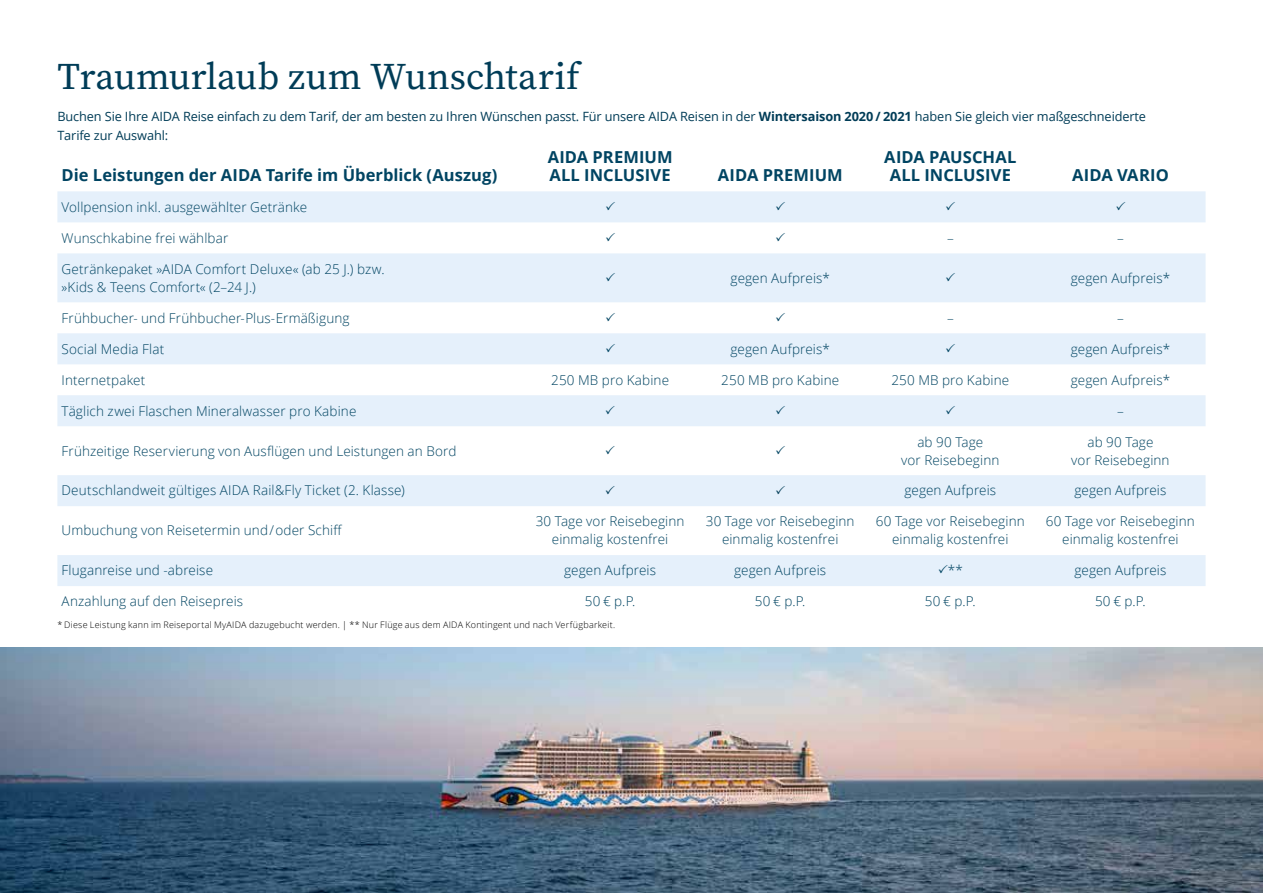
<style>
.page{position:relative;width:1263px;height:893px;background:#fff}
.page>*{position:absolute;margin:0;border:0;box-sizing:border-box;transform-origin:0 0}
.t1{font:37.5px "Source Serif Variable";letter-spacing:.005em;color:#003c57}
.t2{font:700 16.5px/18px "Open Sans";letter-spacing:.005em;color:#004462}
.t3{font:300 13.5px/18px "Open Sans";letter-spacing:.01em;color:#004462;text-align:center}
.t4{font:12.75px/18.8px "Open Sans";letter-spacing:-.01em;color:#003c57}
.t5{font:300 9px "Open Sans";letter-spacing:.025em;color:#000}
.s1{font-weight:700}
</style>
<div class="page">
<svg style="left:57px;top:191px;width:1148px;height:395px;fill:#e7f1fb"></svg>
<img style="left:0;top:647px;width:1263px;height:246px">
<svg style="left:606px;top:201px;width:9px;height:9px"></svg>
<svg style="left:776px;top:201px;width:9px;height:9px"></svg>
<svg style="left:946px;top:201px;width:9px;height:9px"></svg>
<svg style="left:1116px;top:201px;width:9px;height:9px"></svg>
<svg style="left:606px;top:232px;width:9px;height:9px"></svg>
<svg style="left:776px;top:232px;width:9px;height:9px"></svg>
<svg style="left:606px;top:272px;width:9px;height:9px"></svg>
<svg style="left:946px;top:272px;width:9px;height:9px"></svg>
<svg style="left:606px;top:312px;width:9px;height:9px"></svg>
<svg style="left:776px;top:312px;width:9px;height:9px"></svg>
<svg style="left:606px;top:343px;width:9px;height:9px"></svg>
<svg style="left:946px;top:343px;width:9px;height:9px"></svg>
<svg style="left:606px;top:405px;width:9px;height:9px"></svg>
<svg style="left:776px;top:405px;width:9px;height:9px"></svg>
<svg style="left:946px;top:405px;width:9px;height:9px"></svg>
<svg style="left:606px;top:445px;width:9px;height:9px"></svg>
<svg style="left:776px;top:445px;width:9px;height:9px"></svg>
<svg style="left:606px;top:485px;width:9px;height:9px"></svg>
<svg style="left:776px;top:485px;width:9px;height:9px"></svg>
<svg style="left:939px;top:565px;width:8px;height:9px"></svg>
<h1 class="t1" style="left:57px;top:51px;width:523px">Traumurlaub zum Wunschtarif</h1>
<p class="t4" style="left:57px;top:107px;width:1090px">Buchen Sie Ihre AIDA Reise einfach zu dem Tarif, der am besten zu Ihren Wünschen passt. Für unsere AIDA Reisen in der <span class="s1">Wintersaison 2020 / 2021</span> haben Sie gleich vier maßgeschneiderte<br>Tarife zur Auswahl:</p>
<p class="t2" style="left:62px;top:165px;width:437px">Die Leistungen der AIDA Tarife im Überblick (Auszug)</p>
<p class="t2" style="left:884px;top:147px;width:134px;text-align:center">AIDA PAUSCHAL<br>ALL INCLUSIVE</p>
<p class="t2" style="left:548px;top:147px;width:126px">AIDA PREMIUM<br>ALL INCLUSIVE</p>
<p class="t2" style="left:1072px;top:165px;width:98px">AIDA VARIO</p>
<p class="t2" style="left:718px;top:165px;width:126px">AIDA PREMIUM</p>
<p class="t3" style="left:62px;top:197px;width:247px">Vollpension inkl. ausgewählter Getränke</p>
<p class="t3" style="left:62px;top:228px;width:168px">Wunschkabine frei wählbar</p>
<p class="t3" style="left:947px;top:228px;width:8px">–</p>
<p class="t3" style="left:1117px;top:228px;width:8px">–</p>
<p class="t3" style="left:62px;top:259px;width:324px;text-align:left">Getränkepaket »AIDA Comfort Deluxe« (ab 25 J.) bzw. »Kids &amp; Teens Comfort« (2–24 J.)</p>
<p class="t3" style="left:731px;top:268px;width:101px">gegen Aufpreis*</p>
<p class="t3" style="left:1071px;top:268px;width:101px">gegen Aufpreis*</p>
<p class="t3" style="left:62px;top:308px;width:289px">Frühbucher- und Frühbucher-Plus-Ermäßigung</p>
<p class="t3" style="left:947px;top:308px;width:8px">–</p>
<p class="t3" style="left:1117px;top:308px;width:8px">–</p>
<p class="t3" style="left:62px;top:339px;width:104px">Social Media Flat</p>
<p class="t3" style="left:730px;top:339px;width:101px">gegen Aufpreis*</p>
<p class="t3" style="left:1071px;top:339px;width:101px">gegen Aufpreis*</p>
<p class="t3" style="left:62px;top:370px;width:85px">Internetpaket</p>
<p class="t3" style="left:551px;top:370px;width:119px">250 MB pro Kabine</p>
<p class="t3" style="left:721px;top:370px;width:119px">250 MB pro Kabine</p>
<p class="t3" style="left:891px;top:370px;width:119px">250 MB pro Kabine</p>
<p class="t3" style="left:1071px;top:370px;width:101px">gegen Aufpreis*</p>
<p class="t3" style="left:62px;top:401px;width:296px">Täglich zwei Flaschen Mineralwasser pro Kabine</p>
<p class="t3" style="left:1117px;top:401px;width:8px">–</p>
<p class="t3" style="left:62px;top:441px;width:396px">Frühzeitige Reservierung von Ausflügen und Leistungen an Bord</p>
<p class="t3" style="left:901px;top:432px;width:100px">ab 90 Tage<br>vor Reisebeginn</p>
<p class="t3" style="left:1071px;top:432px;width:100px">ab 90 Tage<br>vor Reisebeginn</p>
<p class="t3" style="left:62px;top:481px;width:345px">Deutschlandweit gültiges AIDA Rail&amp;Fly Ticket (2. Klasse)</p>
<p class="t3" style="left:904px;top:481px;width:93px">gegen Aufpreis</p>
<p class="t3" style="left:1074px;top:481px;width:93px">gegen Aufpreis</p>
<p class="t3" style="left:62px;top:521px;width:282px">Umbuchung von Reisetermin und / oder Schiff</p>
<p class="t3" style="left:536px;top:512px;width:150px">30 Tage vor Reisebeginn einmalig kostenfrei</p>
<p class="t3" style="left:706px;top:512px;width:150px">30 Tage vor Reisebeginn einmalig kostenfrei</p>
<p class="t3" style="left:876px;top:512px;width:150px">60 Tage vor Reisebeginn einmalig kostenfrei</p>
<p class="t3" style="left:1046px;top:512px;width:150px">60 Tage vor Reisebeginn einmalig kostenfrei</p>
<p class="t3" style="left:62px;top:561px;width:153px">Fluganreise und -abreise</p>
<p class="t3" style="left:564px;top:561px;width:93px">gegen Aufpreis</p>
<p class="t3" style="left:734px;top:561px;width:93px">gegen Aufpreis</p>
<p class="t3" style="left:948px;top:561px;width:17px">**</p>
<p class="t3" style="left:1074px;top:561px;width:93px">gegen Aufpreis</p>
<p class="t3" style="left:62px;top:592px;width:183px">Anzahlung auf den Reisepreis</p>
<p class="t3" style="left:585px;top:592px;width:52px">50 € p.P.</p>
<p class="t3" style="left:755px;top:592px;width:52px">50 € p.P.</p>
<p class="t3" style="left:925px;top:592px;width:52px">50 € p.P.</p>
<p class="t3" style="left:1095px;top:592px;width:52px">50 € p.P.</p>
<p class="t5" style="left:57px;top:619px;width:559px">* Diese Leistung kann im Reiseportal MyAIDA dazugebucht werden. | ** Nur Flüge aus dem AIDA Kontingent und nach Verfügbarkeit.</p>
</div>
